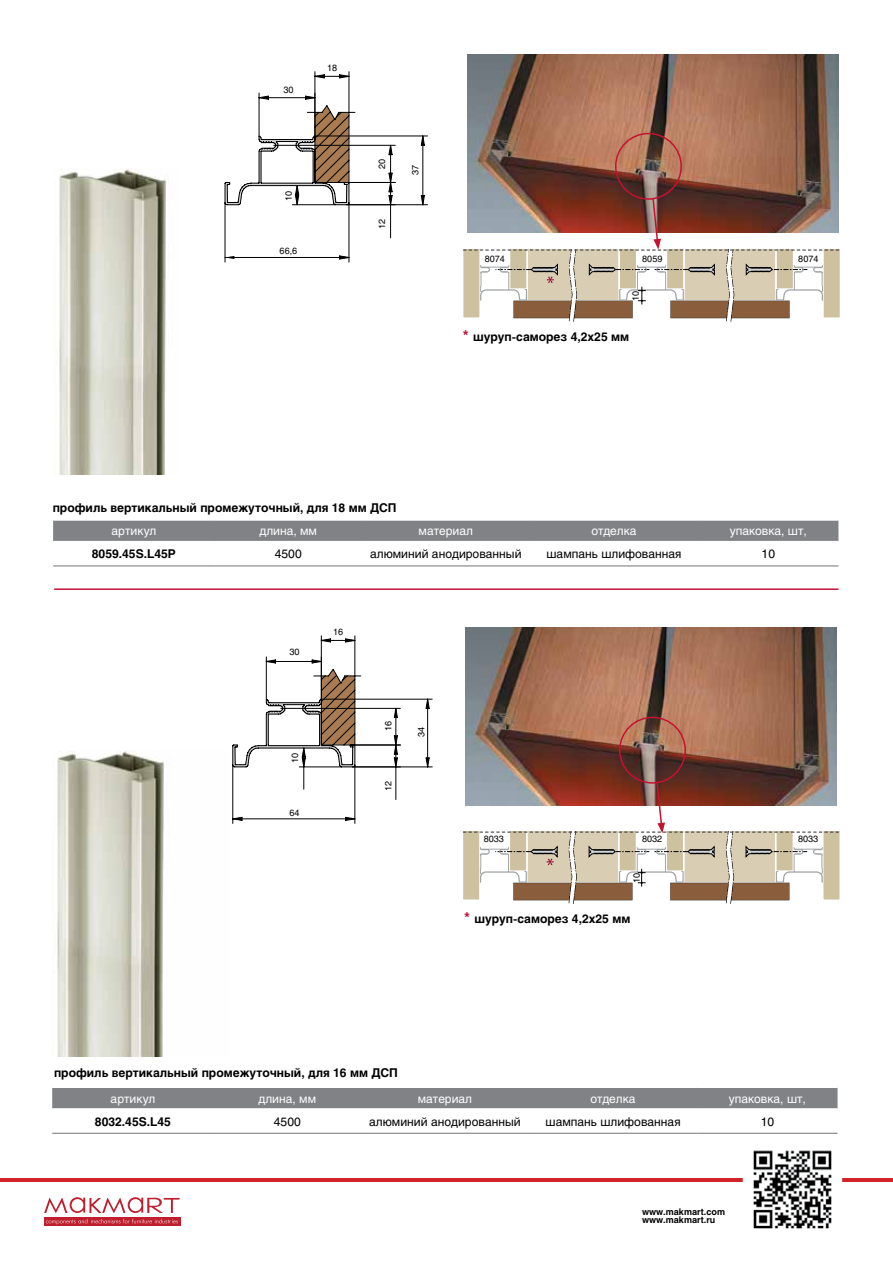
<style>
.page{position:relative;width:893px;height:1263px;background:#fff}
.page>*{position:absolute;margin:0;border:0;box-sizing:border-box;transform-origin:0 0}
.t1{font:700 12px "Helios";color:#000}
.t2{font:12px "Helios";color:#000}
.t3{font:12px "Helios";color:#fff}
.t4{font:9px "Helios";color:#000}
.t5{font:700 9px/8.6px "Helios";color:#000}
.s1{font-size:15px;color:#c41039}
</style>
<div class="page">
<hr style="left:0;top:1178px;width:893px;height:3px;background:#d2232a">
<img style="left:746px;top:1150px;width:93px;height:79px">
<div style="left:44px;top:1217px;width:136px;height:9px;background:#be1e2d"></div>
<svg style="left:46px;top:1219px;width:132px;height:5px"></svg>
<svg style="left:44px;top:1197px;width:136px;height:16px"></svg>
<img style="left:466px;top:628px;width:371px;height:153px">
<svg style="left:225px;top:71px;width:203px;height:191px"></svg>
<hr style="left:54px;top:588px;width:784px;height:2px;background:#c41039">
<img style="left:59px;top:168px;width:108px;height:307px">
<img style="left:57px;top:751px;width:110px;height:305px">
<img style="left:468px;top:55px;width:371px;height:142px">
<div style="left:615px;top:133px;width:67px;height:67px;border:2px solid #c41230;border-radius:50%"></div>
<svg style="left:463px;top:197px;width:377px;height:125px"></svg>
<div style="left:619px;top:717px;width:67px;height:67px;border:2px solid #c41230;border-radius:50%"></div>
<svg style="left:463px;top:781px;width:377px;height:123px"></svg>
<div style="left:53px;top:521px;width:785px;height:20px;background:#808285"></div>
<hr style="left:53px;top:565px;width:162px;height:1px;background:#808285">
<hr style="left:215px;top:565px;width:147px;height:1px;background:#808285">
<hr style="left:362px;top:565px;width:168px;height:1px;background:#808285">
<hr style="left:530px;top:565px;width:168px;height:1px;background:#808285">
<hr style="left:698px;top:565px;width:140px;height:1px;background:#808285">
<div style="left:52px;top:1088px;width:785px;height:20px;background:#808285"></div>
<hr style="left:52px;top:1133px;width:162px;height:1px;background:#808285">
<hr style="left:214px;top:1133px;width:147px;height:1px;background:#808285">
<hr style="left:361px;top:1133px;width:168px;height:1px;background:#808285">
<hr style="left:529px;top:1133px;width:168px;height:1px;background:#808285">
<hr style="left:697px;top:1133px;width:140px;height:1px;background:#808285">
<svg style="left:232px;top:635px;width:201px;height:189px"></svg>
<hr style="left:303px;top:748px;width:1px;height:41px;background:#000">
<p class="t4" style="left:283px;top:85px;width:12px">30</p>
<p class="t4" style="left:327px;top:63px;width:12px">18</p>
<p class="t4" style="left:283px;top:201px;width:12px;rotate:-90deg">10</p>
<p class="t4" style="left:280px;top:245px;width:19px">66,6</p>
<p class="t4" style="left:377px;top:169px;width:12px;rotate:-90deg">20</p>
<p class="t4" style="left:377px;top:229px;width:12px;rotate:-90deg">12</p>
<p class="t4" style="left:410px;top:175px;width:12px;rotate:-90deg">37</p>
<p class="t4" style="left:485px;top:254px;width:22px">8074</p>
<p class="t4" style="left:642px;top:254px;width:22px">8059</p>
<p class="t4" style="left:630px;top:301px;width:12px;rotate:-90deg">10</p>
<p class="t1" style="left:463px;top:329px;width:168px"><span class="s1">*</span> шуруп-саморез 4,2х25 мм</p>
<p class="t1" style="left:53px;top:500px;width:345px">профиль вертикальный промежуточный, для 18 мм ДСП</p>
<p class="t4" style="left:798px;top:254px;width:22px">8074</p>
<p class="t3" style="left:112px;top:524px;width:46px">артикул</p>
<p class="t3" style="left:259px;top:524px;width:59px">длина, мм</p>
<p class="t3" style="left:419px;top:524px;width:56px">материал</p>
<p class="t3" style="left:591px;top:524px;width:47px">отделка</p>
<p class="t3" style="left:730px;top:524px;width:79px">упаковка, шт,</p>
<p class="t1" style="left:92px;top:547px;width:86px">8059.45S.L45P</p>
<p class="t2" style="left:275px;top:547px;width:28px">4500</p>
<p class="t2" style="left:370px;top:547px;width:153px">алюминий анодированный</p>
<p class="t2" style="left:546px;top:547px;width:137px">шампань шлифованная</p>
<p class="t2" style="left:762px;top:547px;width:15px">10</p>
<p class="t4" style="left:290px;top:647px;width:12px">30</p>
<p class="t4" style="left:333px;top:626px;width:12px">16</p>
<p class="t4" style="left:290px;top:763px;width:12px;rotate:-90deg">10</p>
<p class="t4" style="left:290px;top:807px;width:12px">64</p>
<p class="t4" style="left:383px;top:731px;width:12px;rotate:-90deg">16</p>
<p class="t4" style="left:383px;top:790px;width:12px;rotate:-90deg">12</p>
<p class="t4" style="left:416px;top:737px;width:12px;rotate:-90deg">34</p>
<p class="t4" style="left:484px;top:833px;width:22px">8033</p>
<p class="t4" style="left:642px;top:834px;width:22px">8032</p>
<p class="t4" style="left:631px;top:883px;width:12px;rotate:-90deg">10</p>
<p class="t1" style="left:464px;top:911px;width:168px"><span class="s1">*</span> шуруп-саморез 4,2х25 мм</p>
<p class="t1" style="left:54px;top:1066px;width:345px">профиль вертикальный промежуточный, для 16 мм ДСП</p>
<p class="t4" style="left:798px;top:834px;width:22px">8033</p>
<p class="t3" style="left:111px;top:1091px;width:46px">артикул</p>
<p class="t3" style="left:259px;top:1091px;width:59px">длина, мм</p>
<p class="t3" style="left:418px;top:1091px;width:56px">материал</p>
<p class="t3" style="left:591px;top:1091px;width:47px">отделка</p>
<p class="t3" style="left:729px;top:1091px;width:79px">упаковка, шт,</p>
<p class="t1" style="left:95px;top:1114px;width:78px">8032.45S.L45</p>
<p class="t2" style="left:274px;top:1114px;width:28px">4500</p>
<p class="t2" style="left:369px;top:1114px;width:153px">алюминий анодированный</p>
<p class="t2" style="left:546px;top:1114px;width:137px">шампань шлифованная</p>
<p class="t2" style="left:761px;top:1114px;width:15px">10</p>
<p class="t5" style="left:642px;top:1207px;width:84px">www.makmart.com www.makmart.ru</p>
</div>
